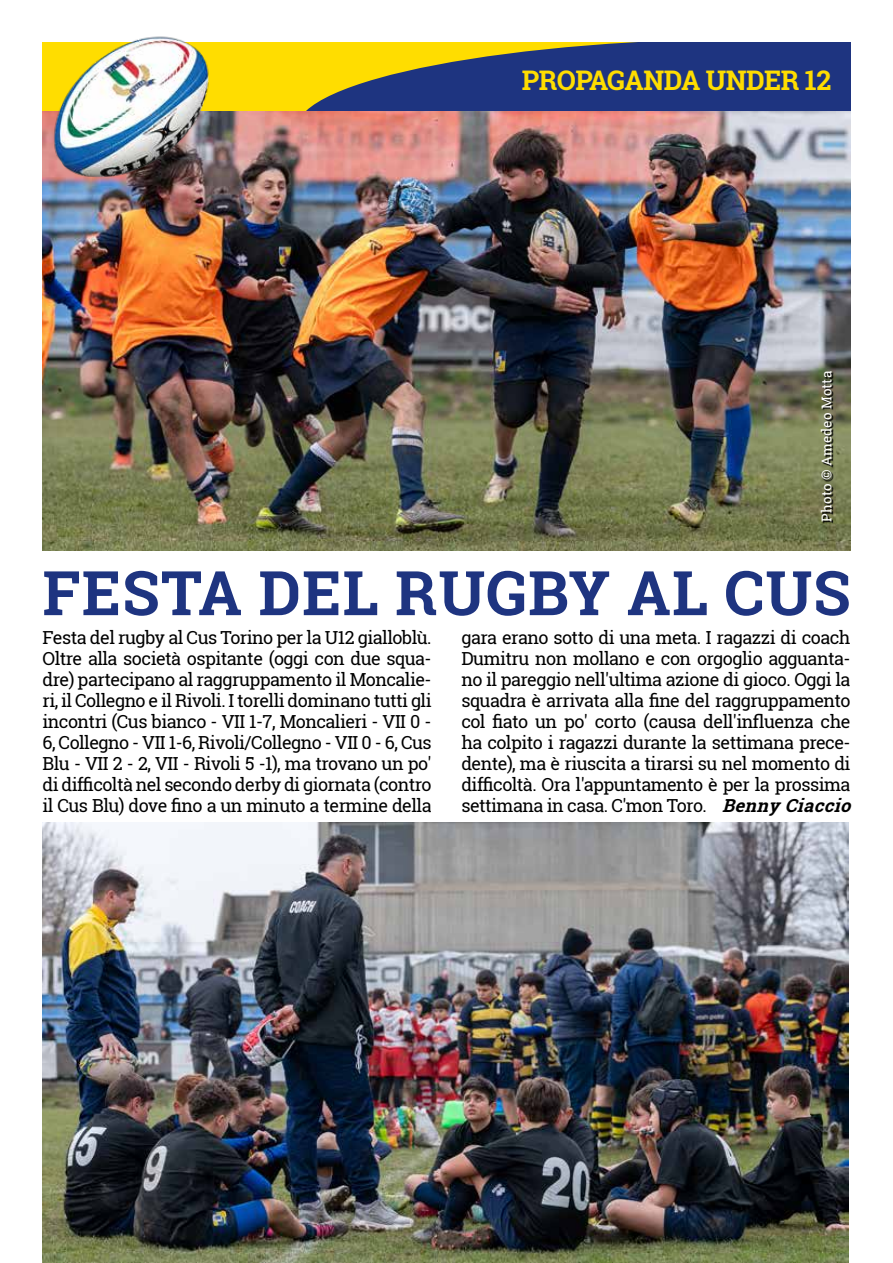
<style>
.page{position:relative;width:893px;height:1263px;background:#fff}
.page>*{position:absolute;margin:0;border:0;box-sizing:border-box;transform-origin:0 0}
.t1{font:700 61.5px "Roboto Slab";letter-spacing:.02em;color:#1e3480}
.t2{font:700 27px "Roboto Slab";letter-spacing:-.02em;color:#fd0}
.t3{font:18px/21px "Roboto Slab";letter-spacing:-.03em;color:#000;text-align:justify}
.t4{font:13.5px "Roboto Slab";letter-spacing:.01em;color:#fff}
.s1{font-weight:700;font-style:italic}
</style>
<div class="page">
<img style="left:43px;top:111px;width:807px;height:440px">
<img style="left:43px;top:823px;width:805px;height:440px">
<div style="left:43px;top:43px;width:807px;height:68px;background:#fd0"></div>
<svg style="left:306px;top:43px;width:544px;height:68px"></svg>
<img style="left:49px;top:36px;width:168px;height:155px">
<svg style="left:822px;top:372px;width:12px;height:152px"></svg>
<h2 class="t2" style="left:522px;top:61px;width:311px">PROPAGANDA UNDER 12</h2>
<p class="t4" style="left:817px;top:522px;width:152px;rotate:-90deg">Photo © Amedeo Motta</p>
<h1 class="t1" style="left:43px;top:551px;width:809px">FESTA DEL RUGBY AL CUS</h1>
<p class="t3" style="left:43px;top:627px;width:391px">Festa del rugby al Cus Torino per la U12 gialloblù.<br>Oltre alla società ospitante (oggi con due squa&shy;dre) partecipano al raggruppamento il Moncalie&shy;ri, il Collegno e il Rivoli. I torelli dominano tutti gli incontri (Cus bianco - VII 1-7, Moncalieri - VII 0 - 6, Collegno - VII 1-6, Rivoli/Collegno - VII 0 - 6, Cus Blu - VII 2 - 2, VII - Rivoli 5 -1), ma trovano un po' di difficoltà nel secondo derby di giornata (contro il Cus Blu) dove fino a un minuto a termine della</p>
<p class="t3" style="left:461px;top:627px;width:397px;text-align:left">gara erano sotto di una meta. I ragazzi di coach Dumitru non mollano e con orgoglio agguanta&shy;no il pareggio nell'ultima azione di gioco. Oggi la squadra è arrivata alla fine del raggruppamento col fiato un po' corto (causa dell'influenza che ha colpito i ragazzi durante la settimana prece&shy;dente), ma è riuscita a tirarsi su nel momento di difficoltà. Ora l'appuntamento è per la prossima settimana in casa. C'mon Toro. <span class="s1">Benny Ciaccio</span></p>
</div>
